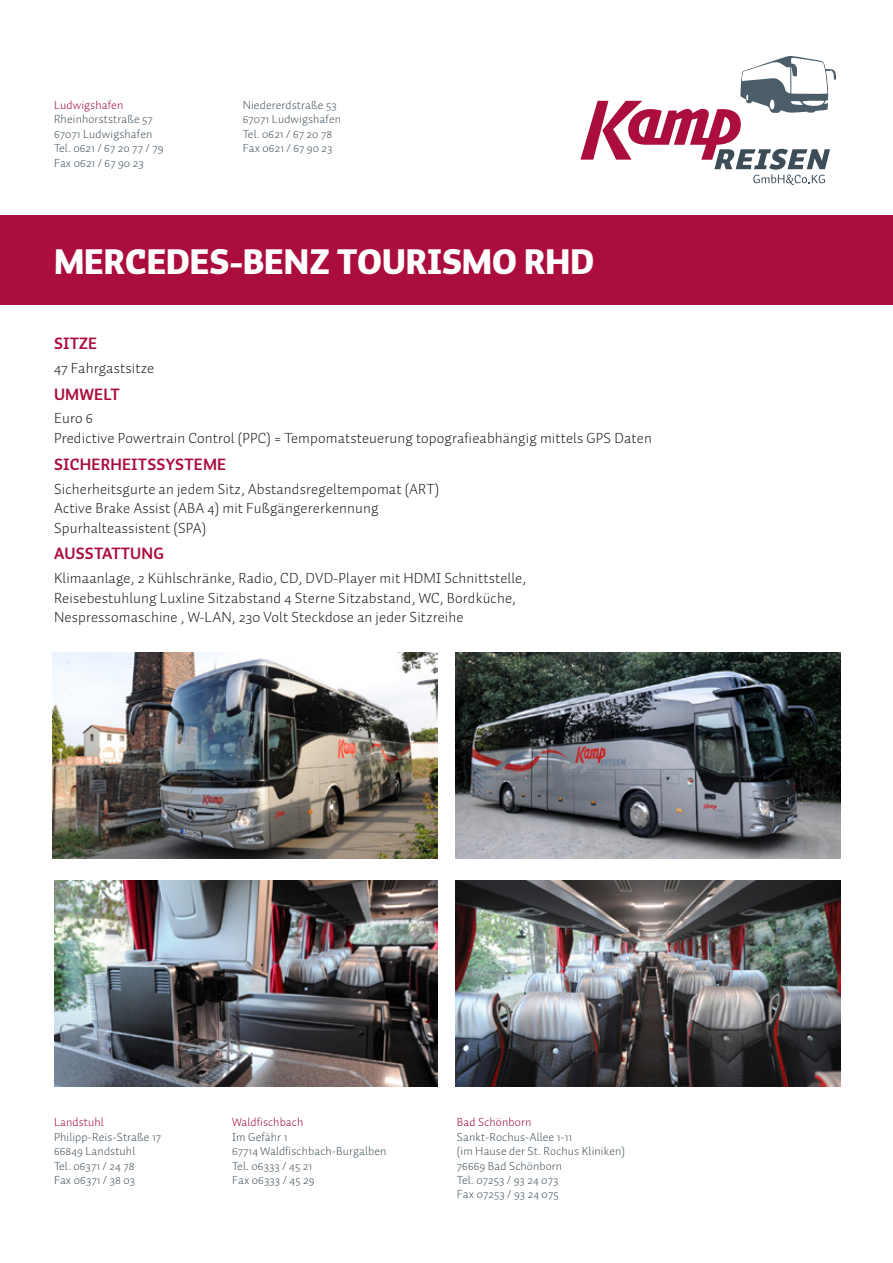
<style>
.page{position:relative;width:893px;height:1263px;background:#fff}
.page>*{position:absolute;margin:0;border:0;box-sizing:border-box;transform-origin:0 0}
.t1{font:900 35.25px "Auto Pro";color:#fff}
.t2{font:700 16.5px "Auto Pro";letter-spacing:.01em;color:#ab0d3c}
.t3{font:300 15px/19.5px "Auto 1";letter-spacing:.01em;color:#161616}
.t4{font:300 12px/14.4px "Auto 1";letter-spacing:.01em;color:#3c4d58}
.t5{font:300 12px "Auto 1";letter-spacing:.01em;color:#9a002d}
</style>
<div class="page">
<div style="left:0;top:216px;width:893px;height:89px;background:#ab0d3c"></div>
<svg style="left:580px;top:56px;width:256px;height:129px"></svg>
<img style="left:455px;top:652px;width:385px;height:207px">
<img style="left:53px;top:652px;width:384px;height:207px">
<img style="left:455px;top:881px;width:385px;height:206px">
<img style="left:54px;top:881px;width:383px;height:206px">
<p class="t5" style="left:54px;top:98px;width:71px">Ludwigshafen</p>
<p class="t4" style="left:54px;top:112px;width:111px">Rheinhorststraße 57<br>67071 Ludwigshafen<br>Tel. 0621 / 67 20 77 / 79<br>Fax 0621 / 67 90 23</p>
<p class="t4" style="left:243px;top:98px;width:100px">Niedererdstraße 53<br>67071 Ludwigshafen<br>Tel. 0621 / 67 20 78<br>Fax 0621 / 67 90 23</p>
<h1 class="t1" style="left:54px;top:236px;width:542px">MERCEDES-BENZ TOURISMO RHD</h1>
<p class="t2" style="left:54px;top:332px;width:45px">SITZE</p>
<p class="t3" style="left:54px;top:358px;width:102px">47 Fahrgastsitze</p>
<p class="t2" style="left:54px;top:382px;width:67px">UMWELT</p>
<p class="t3" style="left:54px;top:408px;width:599px">Euro 6<br>Predictive Powertrain Control (PPC) = Tempomatsteuerung topografieabhängig mittels GPS Daten</p>
<p class="t2" style="left:54px;top:452px;width:174px">SICHERHEITSSYSTEME</p>
<p class="t3" style="left:54px;top:478px;width:387px">Sicherheitsgurte an jedem Sitz, Abstandsregeltempomat (ART)<br>Active Brake Assist (ABA 4) mit Fußgängererkennung<br>Spurhalteassistent (SPA)</p>
<p class="t2" style="left:54px;top:542px;width:112px">AUSSTATTUNG</p>
<p class="t3" style="left:54px;top:568px;width:474px">Klimaanlage, 2 Kühlschränke, Radio, CD, DVD-Player mit HDMI Schnittstelle,<br>Reisebestuhlung Luxline Sitzabstand 4 Sterne Sitzabstand, WC, Bordküche,<br>Nespressomaschine , W-LAN, 230 Volt Steckdose an jeder Sitzreihe</p>
<p class="t5" style="left:54px;top:1115px;width:51px">Landstuhl</p>
<p class="t4" style="left:54px;top:1129px;width:109px">Philipp-Reis-Straße 17<br>66849 Landstuhl<br>Tel. 06371 / 24 78<br>Fax 06371 / 38 03</p>
<p class="t5" style="left:232px;top:1115px;width:73px">Waldfischbach</p>
<p class="t4" style="left:232px;top:1129px;width:156px">Im Gefähr 1<br>67714 Waldfischbach-Burgalben<br>Tel. 06333 / 45 21<br>Fax 06333 / 45 29</p>
<p class="t5" style="left:457px;top:1115px;width:76px">Bad Schönborn</p>
<p class="t4" style="left:457px;top:1129px;width:170px">Sankt-Rochus-Allee 1-11<br>(im Hause der St. Rochus Kliniken)<br>76669 Bad Schönborn<br>Tel. 07253 / 93 24 073<br>Fax 07253 / 93 24 075</p>
</div>
